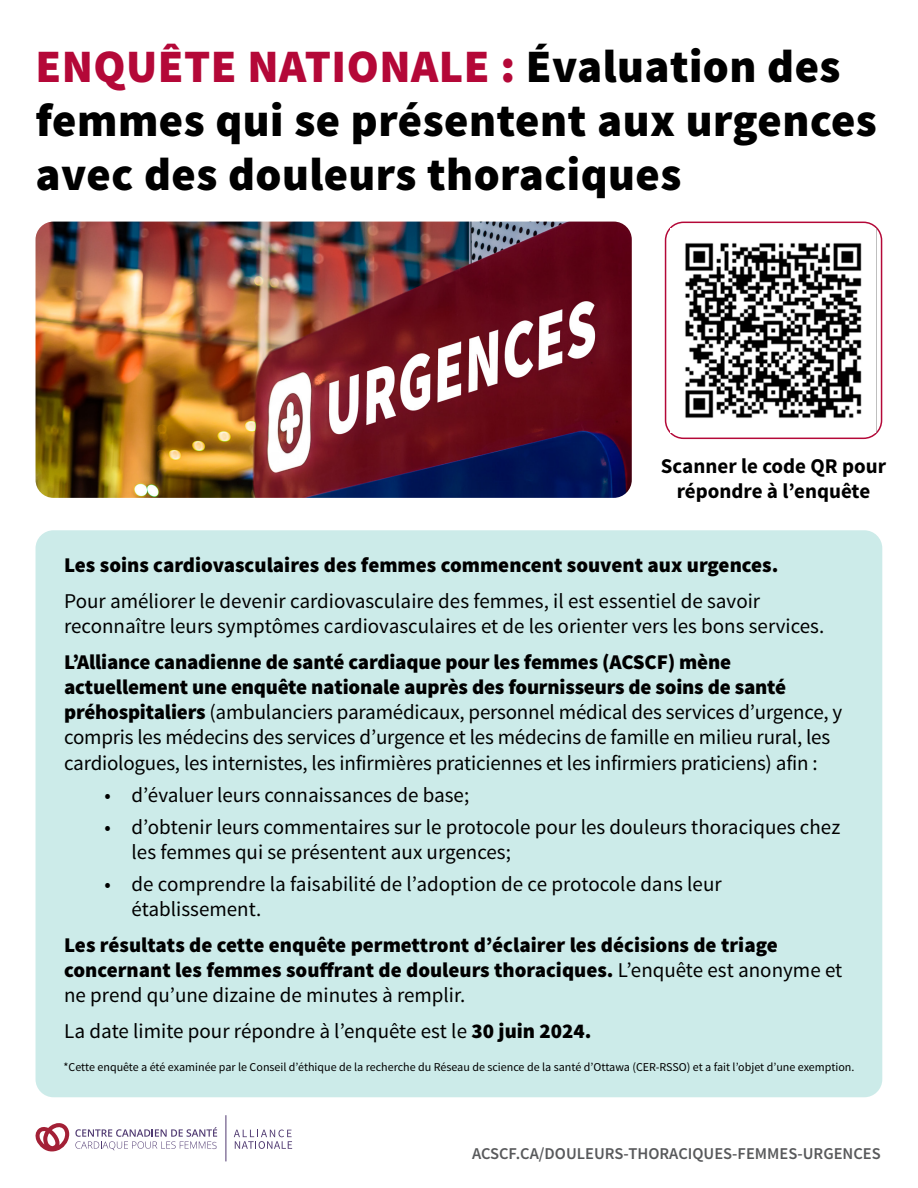
<style>
.page{position:relative;width:918px;height:1188px;background:#fff}
.page>*{position:absolute;margin:0;border:0;box-sizing:border-box;transform-origin:0 0}
.t1{font:900 46.5px/54px "Source Sans Pro";letter-spacing:.01em;color:#000}
.t2{font:21px/25.2px "Source Sans Pro";color:#000}
.t3{font:900 21px/25.2px "Source Sans Pro";color:#000}
.t4{font:700 21px/25.2px "Source Sans Pro";color:#000;text-align:center}
.t5{font:600 16.5px "Source Sans Pro";color:#58595b}
.t6{font:12px "Source Sans Pro";color:#000}
.t7{font:300 9.9px "Open Sans";color:#513b72}
.s1{color:#b40838}
.s2{font-weight:900}
.s3{font-weight:400}
</style>
<div class="page">
<hr style="left:226px;top:1115px;width:1px;height:46px;background:#503a71">
<img style="left:36px;top:222px;width:596px;height:276px">
<div style="left:665px;top:222px;width:217px;height:217px;border:2px solid #b40838;border-radius:18px"></div>
<img style="left:671px;top:228px;width:205px;height:190px">
<div style="left:36px;top:530px;width:846px;height:567px;background:#ccebe9;border-radius:18px"></div>
<svg style="left:234px;top:1130px;width:58px;height:19px"></svg>
<svg style="left:36px;top:1123px;width:33px;height:28px"></svg>
<svg style="left:75px;top:1127px;width:142px;height:23px"></svg>
<p class="t1" style="left:36px;top:42px;width:843px"><span class="s1">ENQUÊTE NATIONALE :</span> Évaluation des femmes qui se présentent aux urgences avec des douleurs thoraciques</p>
<p class="t4" style="left:661px;top:454px;width:227px">Scanner le code QR pour répondre à l’enquête</p>
<p class="t2" style="left:64px;top:547px;width:716px;line-height:36px"><span class="s2">Les soins cardiovasculaires des femmes commencent souvent aux urgences.<br></span>Pour améliorer le devenir cardiovasculaire des femmes, il est essentiel de savoir</p>
<p class="t2" style="left:64px;top:608px;width:762px;line-height:36px">reconnaître leurs symptômes cardiovasculaires et de les orienter vers les bons services.<br><span class="s2">L’Alliance canadienne de santé cardiaque pour les femmes (ACSCF) mène</span></p>
<p class="t2" style="left:64px;top:675px;width:780px"><span class="s2">actuellement une enquête nationale auprès des fournisseurs de soins de santé préhospitaliers</span> (ambulanciers paramédicaux, personnel médical des services d’urgence, y compris les médecins des services d’urgence et les médecins de famille en milieu rural, les cardiologues, les internistes, les infirmières praticiennes et les infirmiers praticiens) afin :</p>
<p class="t2" style="left:105px;top:782px;width:366px">• d’évaluer leurs connaissances de base;</p>
<p class="t2" style="left:132px;top:814px;width:710px;text-indent:-27px">• d’obtenir leurs commentaires sur le protocole pour les douleurs thoraciques chez les femmes qui se présentent aux urgences;</p>
<p class="t2" style="left:132px;top:871px;width:592px;text-indent:-27px">• de comprendre la faisabilité de l’adoption de ce protocole dans leur établissement.</p>
<p class="t3" style="left:64px;top:933px;width:780px">Les résultats de cette enquête permettront d’éclairer les décisions de triage concernant les femmes soufrant de douleurs thoraciques. <span class="s3">L’enquête est anonyme et ne prend qu’une dizaine de minutes à remplir.</span></p>
<p class="t2" style="left:64px;top:1019px;width:529px">La date limite pour répondre à l’enquête est le <span class="s2">30 juin 2024.</span></p>
<p class="t6" style="left:64px;top:1060px;width:792px">*Cette enquête a été examinée par le Conseil d’éthique de la recherche du Réseau de science de la santé d’Ottawa (CER-RSSO) et a fait l’objet d’une exemption.</p>
<p class="t7" style="left:212px;top:1138px;width:7px">S</p>
<p class="t5" style="left:472px;top:1143px;width:410px">ACSCF.CA/DOULEURS-THORACIQUES-FEMMES-URGENCES</p>
</div>
